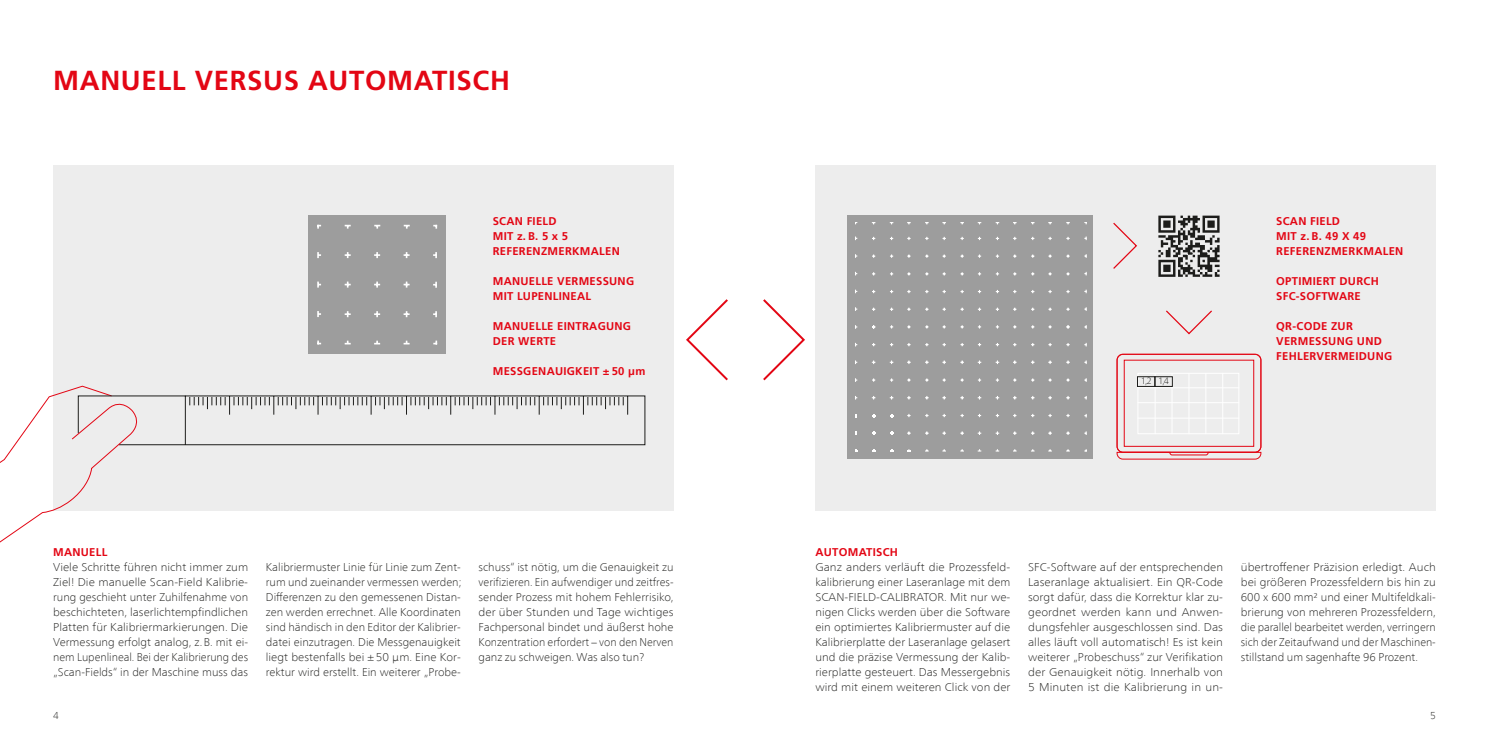
<style>
.page{position:relative;width:1489px;height:745px;background:#fff}
.page>*{position:absolute;margin:0;border:0;box-sizing:border-box;transform-origin:0 0}
.Headline{font:700 27.5px "Frutiger LT Com";letter-spacing:.025em;color:#e30614}
.Copytext{font:100 11.25px/15px "Frutiger Neue LT Com";color:#1d1d1b;text-align:justify;scale:1.04 1}
.Copytext-2{font:100 11.25px/15px "Frutiger Neue LT Com";color:#1d1d1b;text-align:justify;scale:1.05 1}
.Copytext-3{font:100 11.25px/15px "Frutiger Neue LT Com";color:#1d1d1b;text-align:justify}
.Copytext_Subline{font:700 11.25px/15px "Frutiger LT Com";letter-spacing:.025em;color:#e30614}
.t1{font:100 10px "Frutiger Neue LT Com";color:#1d1d1b}
.t2{font:100 9.12px "Frutiger Neue LT Com";color:#1d1d1b}
</style>
<div class="page">
<div style="left:53px;top:165px;width:620px;height:345px;background:#ededed"></div>
<div style="left:815px;top:165px;width:620px;height:345px;background:#ededed"></div>
<svg style="left:0;top:385px;width:645px;height:158px"></svg>
<svg style="left:686px;top:299px;width:42px;height:82px"></svg>
<svg style="left:763px;top:299px;width:42px;height:82px"></svg>
<div style="left:308px;top:215px;width:138px;height:138px;background:#9d9d9d"></div>
<svg style="left:344px;top:252px;width:7px;height:6px"></svg>
<svg style="left:374px;top:252px;width:6px;height:6px"></svg>
<svg style="left:403px;top:252px;width:6px;height:6px"></svg>
<svg style="left:344px;top:281px;width:7px;height:6px"></svg>
<svg style="left:374px;top:281px;width:6px;height:6px"></svg>
<svg style="left:403px;top:281px;width:6px;height:6px"></svg>
<svg style="left:344px;top:311px;width:7px;height:6px"></svg>
<svg style="left:374px;top:311px;width:6px;height:6px"></svg>
<svg style="left:403px;top:311px;width:6px;height:6px"></svg>
<svg style="left:344px;top:340px;width:7px;height:4px"></svg>
<svg style="left:374px;top:340px;width:6px;height:4px"></svg>
<svg style="left:403px;top:340px;width:6px;height:4px"></svg>
<svg style="left:404px;top:225px;width:6px;height:3px"></svg>
<svg style="left:374px;top:225px;width:6px;height:3px"></svg>
<svg style="left:344px;top:225px;width:7px;height:3px"></svg>
<svg style="left:317px;top:252px;width:4px;height:6px"></svg>
<svg style="left:317px;top:281px;width:4px;height:6px"></svg>
<svg style="left:317px;top:311px;width:4px;height:6px"></svg>
<svg style="left:433px;top:311px;width:4px;height:6px"></svg>
<svg style="left:433px;top:281px;width:4px;height:6px"></svg>
<svg style="left:433px;top:252px;width:4px;height:6px"></svg>
<svg style="left:317px;top:340px;width:4px;height:4px"></svg>
<svg style="left:433px;top:340px;width:4px;height:4px"></svg>
<div style="left:847px;top:215px;width:245px;height:243px;background:#9d9d9d"></div>
<svg style="left:942px;top:360px;width:4px;height:4px"></svg>
<svg style="left:1158px;top:215px;width:61px;height:62px"></svg>
<div style="left:1137px;top:372px;width:102px;height:62px;border:1px solid #fff"></div>
<div style="left:1116px;top:353px;width:145px;height:99px;border:1px solid #e30614;border-radius:6px"></div>
<hr style="left:1137px;top:417px;width:102px;height:1px;background:#fff">
<hr style="left:1154px;top:372px;width:1px;height:62px;background:#fff">
<hr style="left:1171px;top:372px;width:1px;height:62px;background:#fff">
<hr style="left:1188px;top:372px;width:1px;height:62px;background:#fff">
<hr style="left:1205px;top:372px;width:1px;height:62px;background:#fff">
<hr style="left:1222px;top:372px;width:1px;height:62px;background:#fff">
<svg style="left:1116px;top:451px;width:145px;height:8px"></svg>
<div style="left:1136px;top:376px;width:19px;height:10px;border:1px solid #1d1d1b"></div>
<div style="left:1154px;top:376px;width:18px;height:10px;border:1px solid #1d1d1b"></div>
<hr style="left:1137px;top:402px;width:102px;height:1px;background:#fff">
<hr style="left:1137px;top:387px;width:102px;height:1px;background:#fff">
<svg style="left:1166px;top:310px;width:46px;height:25px"></svg>
<svg style="left:1113px;top:222px;width:24px;height:47px"></svg>
<p class="Headline" style="left:53px;top:64px;width:458px">MANUELL VERSUS AUTOMATISCH</p>
<p class="Copytext_Subline" style="left:493px;top:214px;width:65px">SCAN FIELD</p>
<p class="Copytext_Subline" style="left:493px;top:229px;width:77px">MIT z. B. 5 x 5</p>
<p class="Copytext_Subline" style="left:493px;top:244px;width:129px">REFERENZMERKMALEN</p>
<p class="Copytext_Subline" style="left:493px;top:274px;width:143px">MANUELLE VERMESSUNG<br>MIT LUPENLINEAL</p>
<p class="Copytext_Subline" style="left:493px;top:319px;width:140px">MANUELLE EINTRAGUNG</p>
<p class="Copytext_Subline" style="left:493px;top:334px;width:65px">DER WERTE</p>
<p class="Copytext_Subline" style="left:493px;top:364px;width:154px">MESSGENAUIGKEIT ± 50 µm</p>
<p class="Copytext_Subline" style="left:53px;top:544px;width:56px">MANUELL</p>
<p class="Copytext" style="left:53px;top:558px;width:189px">Viele Schritte führen nicht immer zum Ziel! Die manuelle Scan-Field Kalibrie&shy;rung geschieht unter Zuhilfenahme von beschichteten, laserlichtempfindlichen Platten für Kalibriermarkierungen. Die Vermessung erfolgt analog, z.B. mit ei&shy;nem Lupenlineal. Bei der Kalibrierung des „Scan-Fields“ in der Maschine muss das</p>
<p class="Copytext-3" style="left:266px;top:558px;width:197px">Kalibriermuster Linie für Linie zum Zent&shy;rum und zueinander vermessen werden; Differenzen zu den gemessenen Distan&shy;zen werden errechnet. Alle Koordinaten sind händisch in den Editor der Kalibrier&shy;datei einzutragen. Die Messgenauigkeit liegt bestenfalls bei ±50 μm. Eine Kor&shy;rektur wird erstellt. Ein weiterer „Probe-</p>
<p class="Copytext-3" style="left:478px;top:558px;width:196px">schuss“ ist nötig, um die Genauigkeit zu verifizieren. Ein aufwendiger und zeitfres&shy;sender Prozess mit hohem Fehlerrisiko, der über Stunden und Tage wichtiges Fachpersonal bindet und äußerst hohe Konzentration erfordert – von den Nerven ganz zu schweigen. Was also tun?</p>
<p class="t2" style="left:1140px;top:375px;width:12px">1,2</p>
<p class="t2" style="left:1158px;top:375px;width:12px">1,4</p>
<p class="Copytext_Subline" style="left:1276px;top:214px;width:65px">SCAN FIELD</p>
<p class="Copytext_Subline" style="left:1276px;top:229px;width:91px">MIT z. B. 49 X 49</p>
<p class="Copytext_Subline" style="left:1276px;top:244px;width:129px">REFERENZMERKMALEN</p>
<p class="Copytext_Subline" style="left:1276px;top:274px;width:104px">OPTIMIERT DURCH<br>SFC-SOFTWARE</p>
<p class="Copytext_Subline" style="left:1276px;top:319px;width:117px">QR-CODE ZUR<br>VERMESSUNG UND<br>FEHLERVERMEIDUNG</p>
<p class="Copytext_Subline" style="left:815px;top:544px;width:84px">AUTOMATISCH</p>
<p class="Copytext-2" style="left:815px;top:558px;width:187px">Ganz anders verläuft die Prozessfeld&shy;kalibrierung einer Laseranlage mit dem SCAN-FIELD-CALIBRATOR. Mit nur we&shy;nigen Clicks werden über die Software ein optimiertes Kalibriermuster auf die Kalibrierplatte der Laseranlage gelasert und die präzise Vermessung der Kalib&shy;rierplatte gesteuert. Das Messergebnis wird mit einem weiteren Click von der</p>
<p class="Copytext" style="left:1028px;top:558px;width:189px">SFC-Software auf der entsprechenden Laseranlage aktualisiert. Ein QR-Code sorgt dafür, dass die Korrektur klar zu&shy;geordnet werden kann und Anwen&shy;dungsfehler ausgeschlossen sind. Das alles läuft voll automatisch! Es ist kein weiterer „Probeschuss“ zur Verifikation der Genauigkeit nötig. Innerhalb von 5 Minuten ist die Kalibrierung in un-</p>
<p class="Copytext-2" style="left:1240px;top:558px;width:187px">übertroffener Präzision erledigt. Auch bei größeren Prozessfeldern bis hin zu 600 x 600 mm2 und einer Multifeldkali&shy;brierung von mehreren Prozessfeldern, die parallel bearbeitet werden, verringern sich der Zeitaufwand und der Maschinen&shy;stillstand um sagenhafte 96 Prozent.</p>
<p class="t1" style="left:53px;top:708px;width:7px">4</p>
<p class="t1" style="left:1429px;top:708px;width:7px">5</p>
</div>
